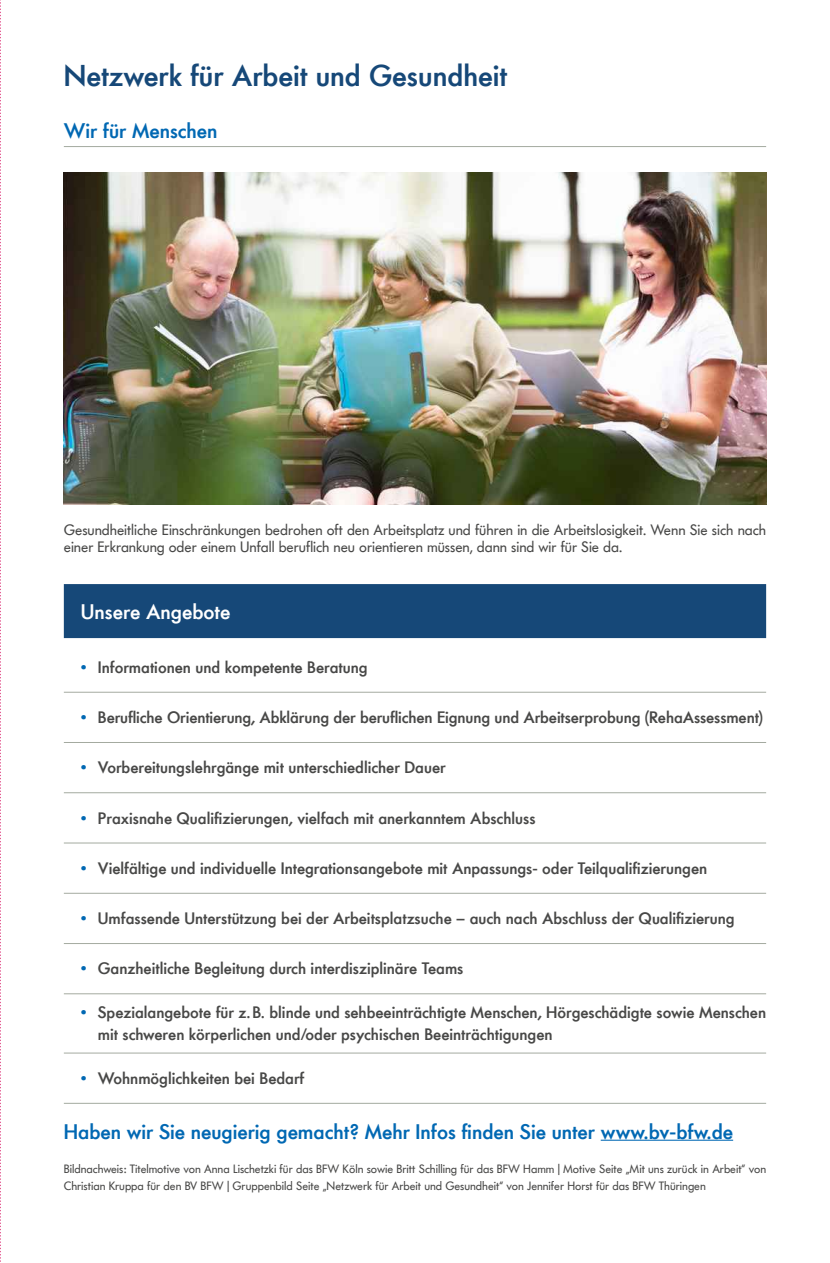
<style>
.page{position:relative;width:830px;height:1263px;background:#fff}
.page>*{position:absolute;margin:0;border:0;box-sizing:border-box;transform-origin:0 0}
.t1{font:500 30px "Futura BQ";color:#164878}
.t2{font:500 21px "Futura BQ";color:#0068b3}
.angebote_H3{font:500 21px "Futura BQ";color:#fff}
.angebote_text{font:500 16.5px/21.8px "Futura BQ";color:#484847}
.bildunterschrift{font:15px/17.2px "Futura BQ";color:#484847}
.bildnachweis{font:12px/17.2px "Futura BQ";color:#484847}
.s1{color:#0068b3}
</style>
<div class="page">
<img style="left:64px;top:172px;width:701px;height:332px">
<div style="left:64px;top:584px;width:701px;height:54px;background:#164878"></div>
<hr style="left:64px;top:692px;width:701px;height:1px;background:#a4aaa0">
<hr style="left:64px;top:742px;width:701px;height:1px;background:#a4aaa0">
<hr style="left:64px;top:792px;width:701px;height:1px;background:#a4aaa0">
<hr style="left:64px;top:843px;width:701px;height:1px;background:#a4aaa0">
<hr style="left:64px;top:893px;width:701px;height:1px;background:#a4aaa0">
<hr style="left:64px;top:943px;width:701px;height:1px;background:#a4aaa0">
<hr style="left:64px;top:993px;width:701px;height:1px;background:#a4aaa0">
<hr style="left:64px;top:1053px;width:701px;height:1px;background:#a4aaa0">
<hr style="left:64px;top:1103px;width:701px;height:1px;background:#a4aaa0">
<hr style="left:64px;top:146px;width:701px;height:1px;background:#a4aaa0">
<hr style="left:600px;top:1140px;width:132px;height:1px;background:#0068b3">
<svg style="left:0;top:0;width:1px;height:1262px"></svg>
<h1 class="t1" style="left:64px;top:56px;width:445px">Netzwerk für Arbeit und Gesundheit</h1>
<h2 class="t2" style="left:64px;top:117px;width:155px">Wir für Menschen</h2>
<p class="bildunterschrift" style="left:64px;top:521px;width:703px">Gesundheitliche Einschränkungen bedrohen oft den Arbeitsplatz und führen in die Arbeitslosigkeit. Wenn Sie sich nach einer Erkrankung oder einem Unfall beruflich neu orientieren müssen, dann sind wir für Sie da.</p>
<h3 class="angebote_H3" style="left:81px;top:598px;width:151px">Unsere Angebote</h3>
<p class="angebote_text" style="left:81px;top:656px;width:288px"><span class="s1">•</span> Informationen und kompetente Beratung</p>
<p class="angebote_text" style="left:81px;top:706px;width:683px"><span class="s1">•</span> Berufliche Orientierung, Abklärung der beruflichen Eignung und Arbeitserprobung (RehaAssessment)</p>
<p class="angebote_text" style="left:81px;top:757px;width:366px"><span class="s1">•</span> Vorbereitungslehrgänge mit unterschiedlicher Dauer</p>
<p class="angebote_text" style="left:81px;top:807px;width:456px"><span class="s1">•</span> Praxisnahe Qualifizierungen, vielfach mit anerkanntem Abschluss</p>
<p class="angebote_text" style="left:81px;top:857px;width:627px"><span class="s1">•</span> Vielfältige und individuelle Integrationsangebote mit Anpassungs- oder Teilqualifizierungen</p>
<p class="angebote_text" style="left:81px;top:907px;width:655px"><span class="s1">•</span> Umfassende Unterstützung bei der Arbeitsplatzsuche – auch nach Abschluss der Qualifizierung</p>
<p class="angebote_text" style="left:81px;top:958px;width:384px"><span class="s1">•</span> Ganzheitliche Begleitung durch interdisziplinäre Teams</p>
<p class="angebote_text" style="left:98px;top:1001px;width:669px;text-indent:-17px"><span class="s1">•</span> Spezialangebote für z.B. blinde und sehbeeinträchtigte Menschen, Hörgeschädigte sowie Menschen mit schweren körperlichen und/oder psychischen Beeinträchtigungen</p>
<p class="angebote_text" style="left:81px;top:1067px;width:225px"><span class="s1">•</span> Wohnmöglichkeiten bei Bedarf</p>
<h2 class="t2" style="left:64px;top:1118px;width:670px">Haben wir Sie neugierig gemacht? Mehr Infos finden Sie unter www.bv-bfw.de</h2>
<p class="bildnachweis" style="left:64px;top:1160px;width:703px">Bildnachweis: Titelmotive von Anna Lischetzki für das BFW Köln sowie Britt Schilling für das BFW Hamm | Motive Seite „Mit uns zurück in Arbeit“ von<br>Christian Kruppa für den BV BFW | Gruppenbild Seite „Netzwerk für Arbeit und Gesundheit“ von Jennifer Horst für das BFW Thüringen</p>
</div>
